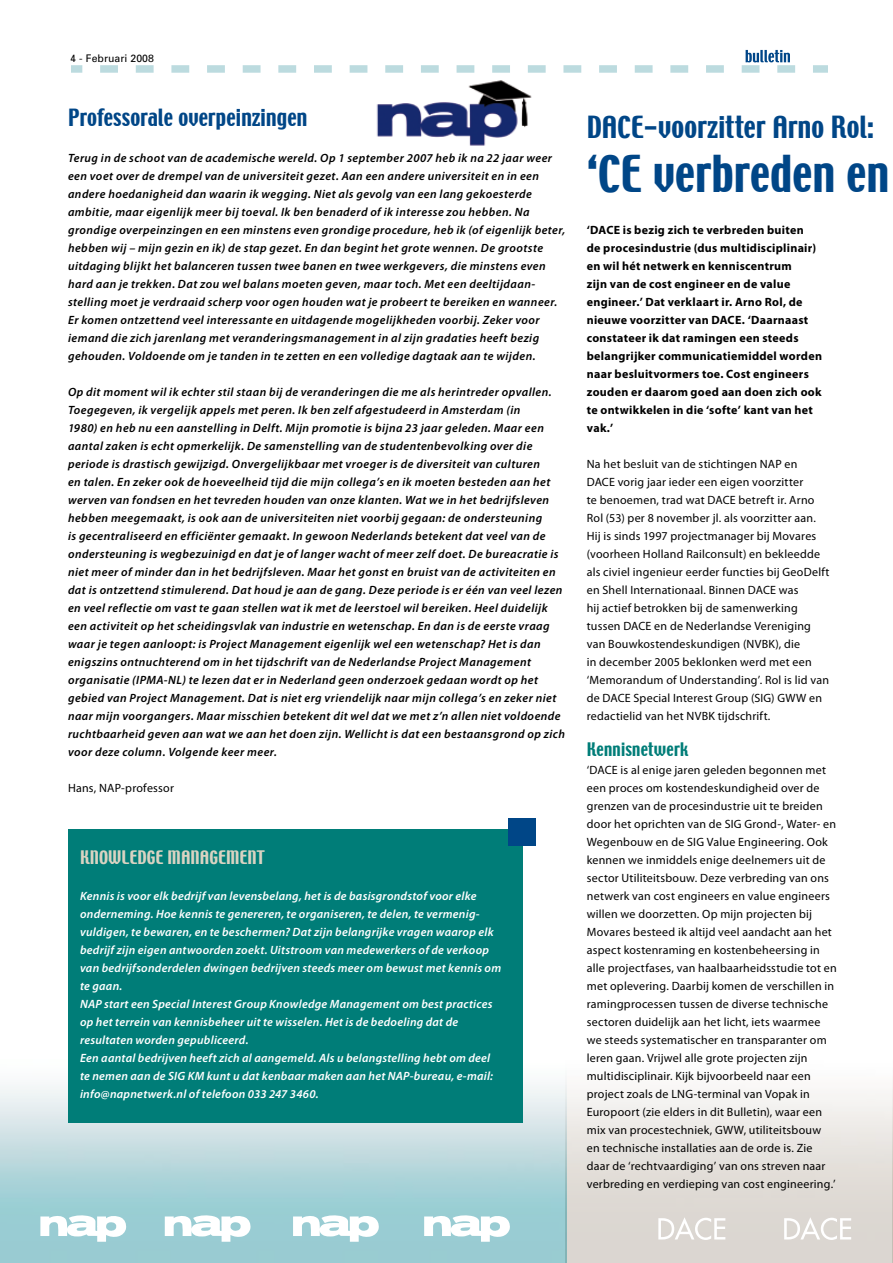
<style>
.page{position:relative;width:893px;height:1263px;background:#fff}
.page>*{position:absolute;margin:0;border:0;box-sizing:border-box;transform-origin:0 0}
.t1{font:45px "Techno";letter-spacing:.005em;color:#004687}
.t2{font:27px "Techno";letter-spacing:.01em;color:#004687}
.t3{font:21px "Techno";letter-spacing:.01em;color:#004687}
.t4{font:16.5px "Techno";letter-spacing:.005em;color:#d9d3c2}
.t5{font:16.5px "Techno";letter-spacing:.015em;color:#007d78}
.t6{font:italic 600 12px/18px "Myriad Pro";letter-spacing:.04em;color:#000}
.t7{font:12px/18px "Myriad Pro";letter-spacing:.02em;color:#000}
.t8{font:italic 600 12px/18px "Myriad Pro";letter-spacing:.025em;color:#fff}
.t9{font:700 12px/18px "Myriad Pro";letter-spacing:.025em;color:#000}
.t10{font:10.5px "Univers";color:#000}
</style>
<div class="page">
<svg style="left:40px;top:1215px;width:86px;height:27px"></svg>
<svg style="left:165px;top:1215px;width:86px;height:27px"></svg>
<svg style="left:293px;top:1215px;width:86px;height:27px"></svg>
<svg style="left:424px;top:1215px;width:86px;height:27px"></svg>
<svg style="left:71px;top:50px;width:756px;height:23px"></svg>
<img style="left:376px;top:80px;width:156px;height:66px">
<svg style="left:658px;top:1217px;width:67px;height:23px"></svg>
<svg style="left:784px;top:1217px;width:67px;height:23px"></svg>
<div style="left:68px;top:829px;width:455px;height:294px;background:#007d78"></div>
<div style="left:509px;top:818px;width:27px;height:27px;background:#004687"></div>
<p class="t10" style="left:70px;top:52px;width:85px">4 - Februari 2008</p>
<h3 class="t3" style="left:68px;top:103px;width:241px">Professorale overpeinzingen</h3>
<p class="t6" style="left:68px;top:149px;width:499px">Terug in de schoot van de academische wereld. Op 1 september 2007 heb ik na 22 jaar weer een voet over de drempel van de universiteit gezet. Aan een andere universiteit en in een andere hoedanigheid dan waarin ik wegging. Niet als gevolg van een lang gekoesterde ambitie, maar eigenlijk meer bij toeval. Ik ben benaderd of ik interesse zou hebben. Na grondige overpeinzingen en een minstens even grondige procedure, heb ik (of eigenlijk beter, hebben wij – mijn gezin en ik) de stap gezet. En dan begint het grote wennen. De grootste uitdaging blijkt het balanceren tussen twee banen en twee werkgevers, die minstens even hard aan je trekken. Dat zou wel balans moeten geven, maar toch. Met een deeltijdaan&shy;stelling moet je verdraaid scherp voor ogen houden wat je probeert te bereiken en wanneer.<br>Er komen ontzettend veel interessante en uitdagende mogelijkheden voorbij. Zeker voor iemand die zich jarenlang met veranderingsmanagement in al zijn gradaties heeft bezig gehouden. Voldoende om je tanden in te zetten en een volledige dagtaak aan te wijden.</p>
<p class="t6" style="left:68px;top:383px;width:499px">Op dit moment wil ik echter stil staan bij de veranderingen die me als herintreder opvallen.<br>Toegegeven, ik vergelijk appels met peren. Ik ben zelf afgestudeerd in Amsterdam (in<br>1980) en heb nu een aanstelling in Delft. Mijn promotie is bijna 23 jaar geleden. Maar een aantal zaken is echt opmerkelijk. De samenstelling van de studentenbevolking over die periode is drastisch gewijzigd. Onvergelijkbaar met vroeger is de diversiteit van culturen<br>en talen. En zeker ook de hoeveelheid tijd die mijn collega’s en ik moeten besteden aan het werven van fondsen en het tevreden houden van onze klanten. Wat we in het bedrijfsleven hebben meegemaakt, is ook aan de universiteiten niet voorbij gegaan: de ondersteuning<br>is gecentraliseerd en efficiënter gemaakt. In gewoon Nederlands betekent dat veel van de ondersteuning is wegbezuinigd en dat je of langer wacht of meer zelf doet. De bureacratie is niet meer of minder dan in het bedrijfsleven. Maar het gonst en bruist van de activiteiten en dat is ontzettend stimulerend. Dat houd je aan de gang. Deze periode is er één van veel lezen en veel reflectie om vast te gaan stellen wat ik met de leerstoel wil bereiken. Heel duidelijk een activiteit op het scheidingsvlak van industrie en wetenschap. En dan is de eerste vraag waar je tegen aanloopt: is Project Management eigenlijk wel een wetenschap? Het is dan enigszins ontnuchterend om in het tijdschrift van de Nederlandse Project Management organisatie (IPMA-NL) te lezen dat er in Nederland geen onderzoek gedaan wordt op het gebied van Project Management. Dat is niet erg vriendelijk naar mijn collega’s en zeker niet naar mijn voorgangers. Maar misschien betekent dit wel dat we met z’n allen niet voldoende ruchtbaarheid geven aan wat we aan het doen zijn. Wellicht is dat een bestaansgrond op zich voor deze column. Volgende keer meer.</p>
<p class="t7" style="left:68px;top:779px;width:107px">Hans, NAP-professor</p>
<h3 class="t4" style="left:80px;top:846px;width:186px">KNOWLEDGE MANAGEMENT</h3>
<p class="t8" style="left:80px;top:887px;width:423px">Kennis is voor elk bedrijf van levensbelang, het is de basisgrondstof voor elke onderneming. Hoe kennis te genereren, te organiseren, te delen, te vermenig&shy;vuldigen, te bewaren, en te beschermen? Dat zijn belangrijke vragen waarop elk bedrijf zijn eigen antwoorden zoekt. Uitstroom van medewerkers of de verkoop van bedrijfsonderdelen dwingen bedrijven steeds meer om bewust met kennis om te gaan.<br>NAP start een Special Interest Group Knowledge Management om best practices op het terrein van kennisbeheer uit te wisselen. Het is de bedoeling dat de resultaten worden gepubliceerd.<br>Een aantal bedrijven heeft zich al aangemeld. Als u belangstelling hebt om deel te nemen aan de SIG KM kunt u dat kenbaar maken aan het NAP-bureau, e-mail: info@napnetwerk.nl of telefoon 033 247 3460.</p>
<h2 class="t2" style="left:587px;top:108px;width:288px">DACE-voorzitter Arno Rol:</h2>
<h1 class="t1" style="left:587px;top:143px;width:304px">‘CE verbreden en</h1>
<p class="t9" style="left:587px;top:221px;width:237px">‘DACE is bezig zich te verbreden buiten<br>de procesindustrie (dus multidisciplinair) en wil hét netwerk en kenniscentrum<br>zijn van de cost engineer en de value engineer.’ Dat verklaart ir. Arno Rol, de nieuwe voorzitter van DACE. ‘Daarnaast constateer ik dat ramingen een steeds belangrijker communicatiemiddel worden naar besluitvormers toe. Cost engineers zouden er daarom goed aan doen zich ook te ontwikkelen in die ‘softe’ kant van het vak.’</p>
<p class="t7" style="left:587px;top:455px;width:244px">Na het besluit van de stichtingen NAP en<br>DACE vorig jaar ieder een eigen voorzitter<br>te benoemen, trad wat DACE betreft ir. Arno Rol (53) per 8 november jl. als voorzitter aan.<br>Hij is sinds 1997 projectmanager bij Movares (voorheen Holland Railconsult) en bekleedde als civiel ingenieur eerder functies bij GeoDelft en Shell Internationaal. Binnen DACE was<br>hij actief betrokken bij de samenwerking tussen DACE en de Nederlandse Vereniging van Bouwkostendeskundigen (NVBK), die<br>in december 2005 beklonken werd met een ‘Memorandum of Understanding’. Rol is lid van de DACE Special Interest Group (SIG) GWW en redactielid van het NVBK tijdschrift.</p>
<h3 class="t5" style="left:587px;top:738px;width:103px">Kennisnetwerk</h3>
<p class="t7" style="left:587px;top:761px;width:251px">‘DACE is al enige jaren geleden begonnen met een proces om kostendeskundigheid over de grenzen van de procesindustrie uit te breiden door het oprichten van de SIG Grond-, Water- en Wegenbouw en de SIG Value Engineering. Ook kennen we inmiddels enige deelnemers uit de sector Utiliteitsbouw. Deze verbreding van ons netwerk van cost engineers en value engineers willen we doorzetten. Op mijn projecten bij Movares besteed ik altijd veel aandacht aan het aspect kostenraming en kostenbeheersing in alle projectfases, van haalbaarheidsstudie tot en met oplevering. Daarbij komen de verschillen in ramingprocessen tussen de diverse technische sectoren duidelijk aan het licht, iets waarmee we steeds systematischer en transparanter om leren gaan. Vrijwel alle grote projecten zijn multidisciplinair. Kijk bijvoorbeeld naar een project zoals de LNG-terminal van Vopak in Europoort (zie elders in dit Bulletin), waar een mix van procestechniek, GWW, utiliteitsbouw en technische installaties aan de orde is. Zie daar de ‘rechtvaardiging’ van ons streven naar verbreding en verdieping van cost engineering.’</p>
</div>
